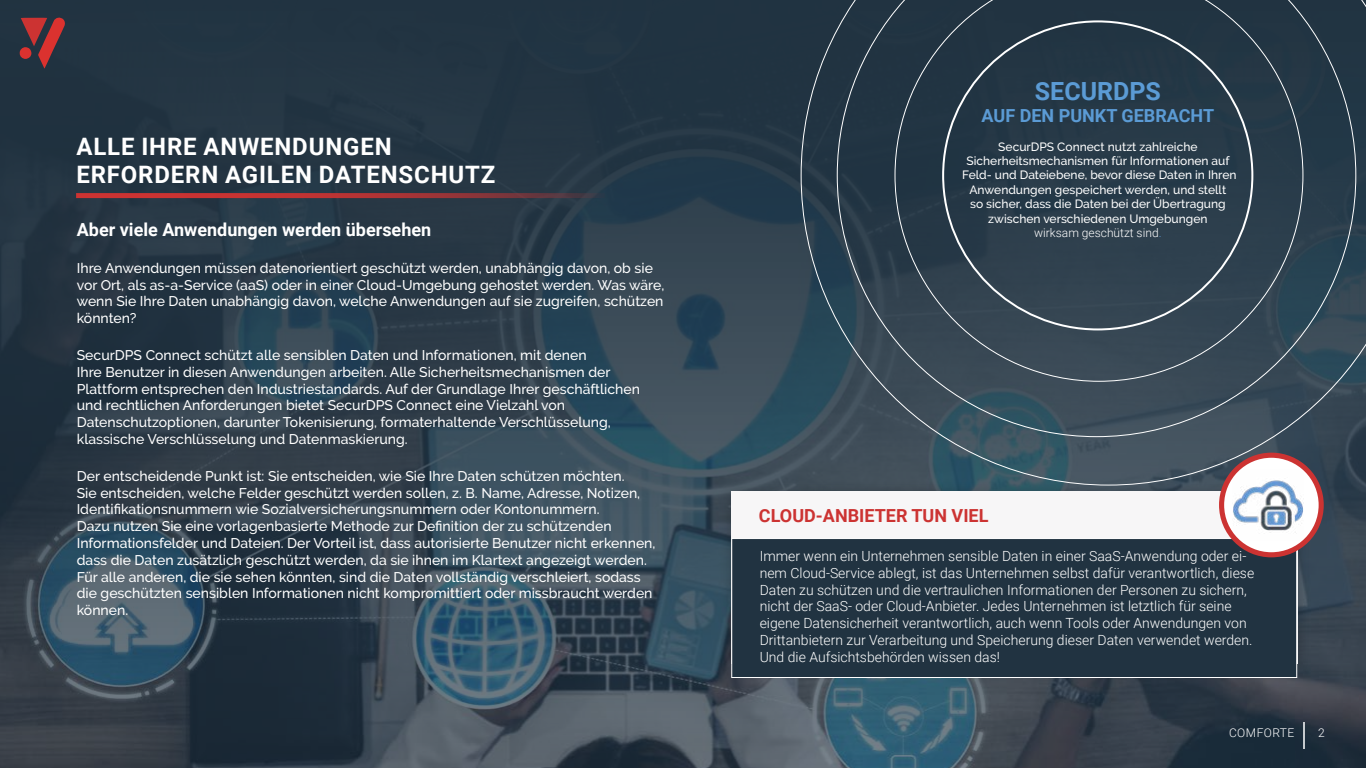
<style>
.page{position:relative;width:1366px;height:768px;background:#fff}
.page>*{position:absolute;margin:0;border:0;box-sizing:border-box;transform-origin:0 0}
.t1{font:700 25px "Roboto";color:#5b9bd5}
.t2{font:700 24px/28.8px "Roboto";letter-spacing:.035em;color:#fff}
.t3{font:700 18px "Roboto";color:#fff}
.t4{font:700 18px "Roboto";color:#cc3332}
.t5{font:700 18px "Roboto";color:#5b9bd5}
.t6{font:500 14px/16.8px "Raleway";color:#fff}
.t7{font:300 14px/16.8px "Roboto";color:#fff}
.t8{font:500 12px/14.4px "Raleway";color:#fff;text-align:center}
.t9{font:300 12px "Roboto";color:#fff}
.t10{font:300 12px "Roboto";letter-spacing:.035em;color:#fff}
.s1{color:#5b9bd5}
</style>
<div class="page">
<img style="left:0;top:0;width:1366px;height:768px">
<svg style="left:76px;top:193px;width:529px;height:5px;background:#a33436"></svg>
<svg style="left:801px;top:0;width:565px;height:485px;background:#364a57"></svg>
<svg style="left:837px;top:0;width:519px;height:437px;background:#2f414f"></svg>
<div style="left:719px;top:481px;width:592px;height:198px;background:#000;opacity:.22"></div>
<div style="left:731px;top:491px;width:567px;height:173px;background:#f7f6f7"></div>
<div style="left:731px;top:538px;width:566px;height:140px;background:#213341;border:1px solid #fff"></div>
<svg style="left:1222px;top:455px;width:99px;height:100px"></svg>
<div style="left:1219px;top:453px;width:105px;height:104px;border:5px solid #cc3332;border-radius:50%"></div>
<img style="left:1233px;top:470px;width:70px;height:71px">
<svg style="left:1304px;top:722px;width:1px;height:27px"></svg>
<svg style="left:19px;top:17px;width:46px;height:52px;background:#6e3239"></svg>
<h2 class="t2" style="left:76px;top:131px;width:420px">ALLE IHRE ANWENDUNGEN<br>ERFORDERN AGILEN DATENSCHUTZ</h2>
<p class="t3" style="left:77px;top:217px;width:356px">Aber viele Anwendungen werden übersehen</p>
<p class="t6" style="left:77px;top:259px;width:589px">Ihre Anwendungen müssen datenorientiert geschützt werden, unabhängig davon, ob sie vor Ort, als as-a-Service (aaS) oder in einer Cloud-Umgebung gehostet werden. Was wäre, wenn Sie Ihre Daten unabhängig davon, welche Anwendungen auf sie zugreifen, schützen könnten?</p>
<p class="t6" style="left:77px;top:347px;width:565px">SecurDPS Connect schützt alle sensiblen Daten und Informationen, mit denen<br>Ihre Benutzer in diesen Anwendungen arbeiten. Alle Sicherheitsmechanismen der Plattform entsprechen den Industriestandards. Auf der Grundlage Ihrer geschäftlichen und rechtlichen Anforderungen bietet SecurDPS Connect eine Vielzahl von Datenschutzoptionen, darunter Tokenisierung, formaterhaltende Verschlüsselung, klassische Verschlüsselung und Datenmaskierung.</p>
<p class="t6" style="left:77px;top:467px;width:580px">Der entscheidende Punkt ist: Sie entscheiden, wie Sie Ihre Daten schützen möchten.<br>Sie entscheiden, welche Felder geschützt werden sollen, z. B. Name, Adresse, Notizen, Identifikationsnummern wie Sozialversicherungsnummern oder Kontonummern.<br>Dazu nutzen Sie eine vorlagenbasierte Methode zur Definition der zu schützenden Informationsfelder und Dateien. Der Vorteil ist, dass autorisierte Benutzer nicht erkennen, dass die Daten zusätzlich geschützt werden, da sie ihnen im Klartext angezeigt werden.<br>Für alle anderen, die sie sehen könnten, sind die Daten vollständig verschleiert, sodass die geschützten sensiblen Informationen nicht kompromittiert oder missbraucht werden können.</p>
<h1 class="t1" style="left:1035px;top:74px;width:127px">SECURDPS</h1>
<p class="t5" style="left:982px;top:103px;width:234px">AUF DEN PUNKT GEBRACHT</p>
<p class="t8" style="left:962px;top:139px;width:276px">SecurDPS Connect nutzt zahlreiche Sicherheitsmechanismen für Informationen auf Feld- und Dateiebene, bevor diese Daten in Ihren Anwendungen gespeichert werden, und stellt<br>so sicher, dass die Daten bei der Übertragung zwischen verschiedenen Umgebungen</p>
<p class="t9" style="left:1034px;top:224px;width:129px">wirksam geschützt sind<span class="s1">.</span></p>
<p class="t4" style="left:759px;top:503px;width:231px">CLOUD-ANBIETER TUN VIEL</p>
<p class="t7" style="left:760px;top:547px;width:496px">Immer wenn ein Unternehmen sensible Daten in einer SaaS-Anwendung oder ei&shy;nem Cloud-Service ablegt, ist das Unternehmen selbst dafür verantwortlich, diese Daten zu schützen und die vertraulichen Informationen der Personen zu sichern, nicht der SaaS- oder Cloud-Anbieter. Jedes Unternehmen ist letztlich für seine eigene Datensicherheit verantwortlich, auch wenn Tools oder Anwendungen von Drittanbietern zur Verarbeitung und Speicherung dieser Daten verwendet werden.<br>Und die Aufsichtsbehörden wissen das!</p>
<p class="t10" style="left:1229px;top:724px;width:67px">COMFORTE</p>
<p class="t9" style="left:1318px;top:724px;width:8px">2</p>
</div>
